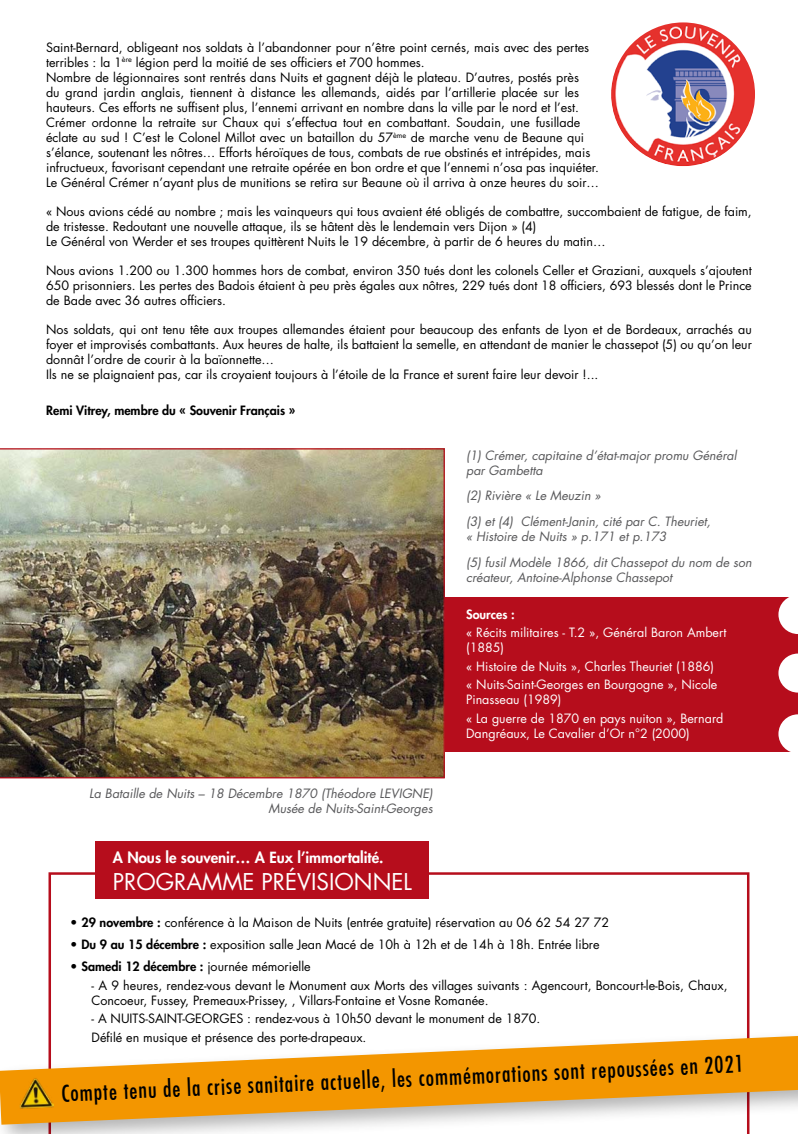
<style>
.page{position:relative;width:798px;height:1134px;background:#fff}
.page>*{position:absolute;margin:0;border:0;box-sizing:border-box;transform-origin:0 0}
.t1{font:condensed 22.5px "Futura Std";color:#000}
.t2{font:22.5px "Futura Std";color:#fff}
.t3{font:800 15px "Futura Std";color:#fff}
.t4{font:12.5px/15px "Futura Std";color:#000}
.t5{font:italic 12.5px/15px "Futura Std";color:#58585a}
.t6{font:12.5px/18.5px "Futura Std";color:#fff}
.t7{font:800 12.5px "Futura Std";color:#000}
.t8{font:800 12.5px "Futura Std";color:#fff}
.s1{font-weight:800}
</style>
<div class="page">
<div style="left:419px;top:597px;width:378px;height:155px;background:#b60d1c"></div>
<img style="left:0;top:448px;width:444px;height:330px">
<img style="left:611px;top:22px;width:143px;height:144px;border-radius:72px">
<svg style="left:48px;top:872px;width:701px;height:157px"></svg>
<div style="left:0;top:1029px;width:797px;height:105px;background:#000;opacity:.3"></div>
<svg style="left:0;top:1036px;width:797px;height:89px;fill:#f39600"></svg>
<div style="left:95px;top:841px;width:333px;height:58px;background:#b60d1c"></div>
<svg style="left:778px;top:714px;width:19px;height:38px"></svg>
<svg style="left:778px;top:653px;width:19px;height:40px"></svg>
<svg style="left:778px;top:597px;width:19px;height:37px"></svg>
<img style="left:18px;top:1076px;width:36px;height:35px">
<p class="t4" style="left:46px;top:40px;width:554px">Saint-Bernard, obligeant nos soldats à l’abandonner pour n’être point cernés, mais avec des pertes terribles : la 1<sup>ère</sup> légion perd la moitié de ses officiers et 700 hommes.<br>Nombre de légionnaires sont rentrés dans Nuits et gagnent déjà le plateau. D’autres, postés près<br>du grand jardin anglais, tiennent à distance les allemands, aidés par l’artillerie placée sur les hauteurs. Ces efforts ne suffisent plus, l’ennemi arrivant en nombre dans la ville par le nord et l’est.<br>Crémer ordonne la retraite sur Chaux qui s’effectua tout en combattant. Soudain, une fusillade éclate au sud ! C’est le Colonel Millot avec un bataillon du 57<sup>ème</sup> de marche venu de Beaune qui s’élance, soutenant les nôtres… Efforts héroïques de tous, combats de rue obstinés et intrépides, mais infructueux, favorisant cependant une retraite opérée en bon ordre et que l’ennemi n’osa pas inquiéter.<br>Le Général Crémer n’ayant plus de munitions se retira sur Beaune où il arriva à onze heures du soir…</p>
<p class="t4" style="left:46px;top:204px;width:706px">« Nous avions cédé au nombre ; mais les vainqueurs qui tous avaient été obligés de combattre, succombaient de fatigue, de faim, de tristesse. Redoutant une nouvelle attaque, ils se hâtent dès le lendemain vers Dijon » (4)<br>Le Général von Werder et ses troupes quittèrent Nuits le 19 décembre, à partir de 6 heures du matin…</p>
<p class="t4" style="left:46px;top:263px;width:707px;text-align:justify">Nous avions 1.200 ou 1.300 hommes hors de combat, environ 350 tués dont les colonels Celler et Graziani, auxquels s’ajoutent 650 prisonniers. Les pertes des Badois étaient à peu près égales aux nôtres, 229 tués dont 18 officiers, 693 blessés dont le Prince de Bade avec 36 autres officiers.</p>
<p class="t4" style="left:46px;top:322px;width:707px">Nos soldats, qui ont tenu tête aux troupes allemandes étaient pour beaucoup des enfants de Lyon et de Bordeaux, arrachés au foyer et improvisés combattants. Aux heures de halte, ils battaient la semelle, en attendant de manier le chassepot (5) ou qu’on leur donnât l’ordre de courir à la baïonnette…<br>Ils ne se plaignaient pas, car ils croyaient toujours à l’étoile de la France et surent faire leur devoir !...</p>
<p class="t7" style="left:46px;top:403px;width:250px">Remi Vitrey, membre du « Souvenir Français »</p>
<p class="t5" style="left:466px;top:448px;width:272px">(1) Crémer, capitaine d’état-major promu Général par Gambetta</p>
<p class="t5" style="left:466px;top:483px;width:246px;line-height:25.6px">(2) Rivière « Le Meuzin »<br>(3) et (4) Clément-Janin, cité par C. Theuriet,</p>
<p class="t5" style="left:466px;top:524px;width:287px;line-height:25.6px">« Histoire de Nuits » p.171 et p.173<br>(5) fusil Modèle 1866, dit Chassepot du nom de son</p>
<p class="t5" style="left:466px;top:570px;width:208px">créateur, Antoine-Alphonse Chassepot</p>
<p class="t8" style="left:466px;top:606px;width:50px">Sources :</p>
<p class="t6" style="left:466px;top:625px;width:262px;line-height:15px">« Récits militaires - T.2 », Général Baron Ambert (1885)</p>
<p class="t6" style="left:466px;top:657px;width:253px">« Histoire de Nuits », Charles Theuriet (1886) « Nuits-Saint-Georges en Bourgogne », Nicole</p>
<p class="t6" style="left:466px;top:690px;width:259px">Pinasseau (1989)<br>« La guerre de 1870 en pays nuiton », Bernard</p>
<p class="t6" style="left:466px;top:724px;width:225px">Dangréaux, Le Cavalier d’Or n°2 (2000)</p>
<p class="t5" style="left:89px;top:786px;width:345px;text-align:right">La Bataille de Nuits – 18 Décembre 1870 (Théodore LEVIGNE)<br>Musée de Nuits-Saint-Georges</p>
<p class="t3" style="left:113px;top:848px;width:272px">A Nous le souvenir… A Eux l’immortalité.</p>
<h1 class="t2" style="left:113px;top:867px;width:300px">PROGRAMME PRÉVISIONNEL</h1>
<p class="t4" style="left:70px;top:915px;width:540px">• <span class="s1">29 novembre :</span> conférence à la Maison de Nuits (entrée gratuite) réservation au 06 62 54 27 72</p>
<p class="t4" style="left:70px;top:937px;width:530px">• <span class="s1">Du 9 au 15 décembre :</span> exposition salle Jean Macé de 10h à 12h et de 14h à 18h. Entrée libre</p>
<p class="t4" style="left:70px;top:959px;width:242px">• <span class="s1">Samedi 12 décembre :</span> journée mémorielle</p>
<p class="t4" style="left:92px;top:977px;width:637px">- A 9 heures, rendez-vous devant le Monument aux Morts des villages suivants : Agencourt, Boncourt-le-Bois, Chaux,<br>Concoeur, Fussey, Premeaux-Prissey, , Villars-Fontaine et Vosne Romanée.</p>
<p class="t4" style="left:92px;top:1009px;width:450px;line-height:18.5px">- A NUITS-SAINT-GEORGES : rendez-vous à 10h50 devant le monument de 1870.<br>Défilé en musique et présence des porte-drapeaux.</p>
<h1 class="t1" style="left:61px;top:1083px;width:684px;rotate:-3deg">Compte tenu de la crise sanitaire actuelle, les commémorations sont repoussées en 2021</h1>
</div>
